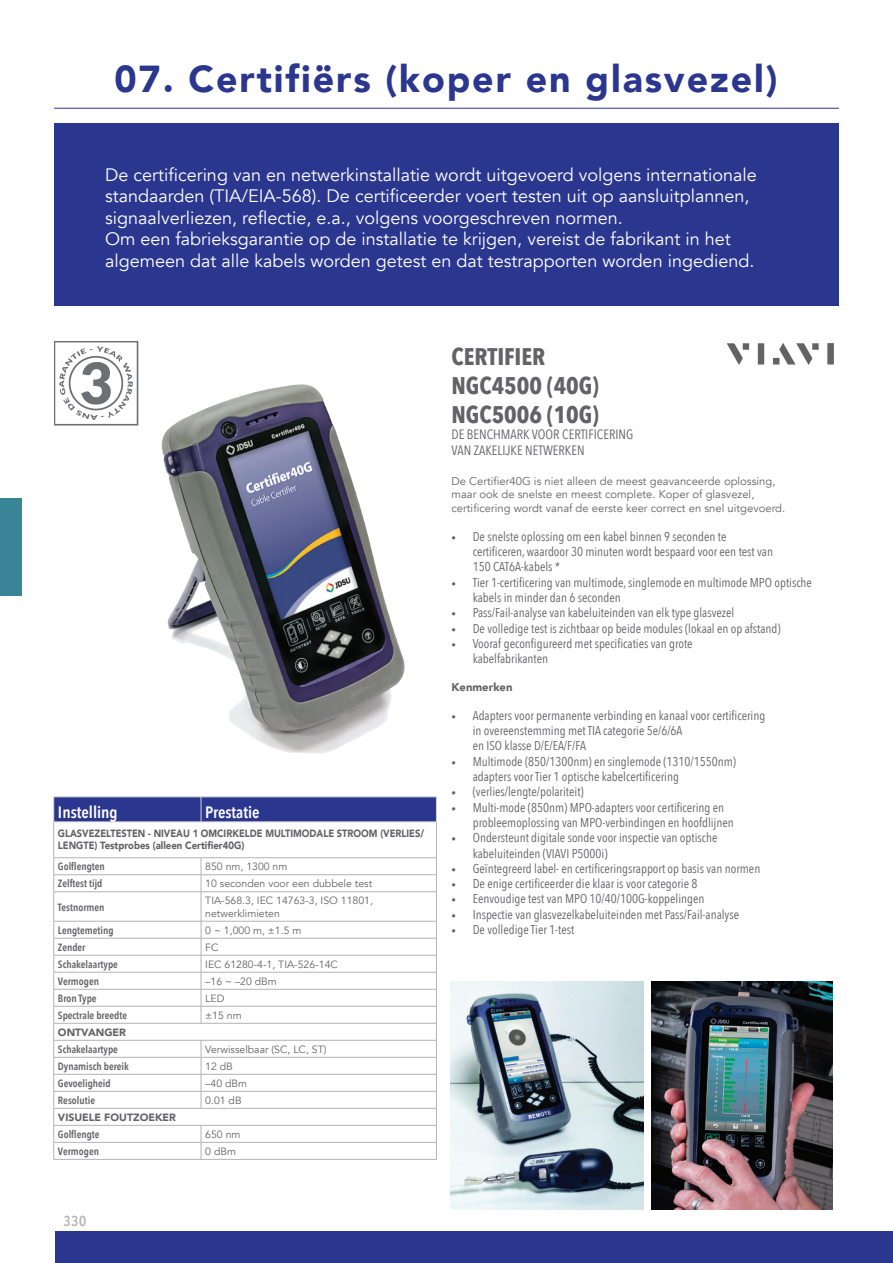
<style>
.page{position:relative;width:893px;height:1263px;background:#fff}
.page>*{position:absolute;margin:0;border:0;box-sizing:border-box;transform-origin:0 0}
.t1{font:900 37.5px "Avenir";letter-spacing:.05em;color:#2b378e}
.t2{font:700 24px/28.8px "Avenir Next Condensed";color:#636366}
.t3{font:18px/21.6px "Avenir";color:#fff}
.t4{font:500 18px "Avenir Next Condensed";color:#b2b3b7}
.t5{font:600 16.5px "Avenir Next Condensed";color:#fff}
.t6{font:13.5px/16.2px "Avenir Next Condensed";color:#636366}
.t7{font:12.75px/15.3px "Avenir Next Condensed";color:#636366}
.t8{font:11.25px/13.5px "Avenir";color:#636366}
.t9{font:900 11.25px "Avenir";color:#636366}
.t10{font:10.5px/12.6px "Avenir";color:#636366}
.t11{font:600 10.5px "Avenir Next Condensed";color:#636366}
.t12{font:900 10.5px/12.6px "Avenir";color:#636366;scale:.88 1}
.t13{font:900 10.5px "Avenir";color:#636366}
.s1{font-weight:500;font-size:9px}
</style>
<div class="page">
<div style="left:54px;top:123px;width:785px;height:183px;background:#2b378e"></div>
<hr style="left:54px;top:108px;width:785px;height:1px;background:#2b378e">
<img style="left:130px;top:378px;width:275px;height:375px">
<hr style="left:53px;top:822px;width:1px;height:35px;background:#b2b3b7">
<hr style="left:436px;top:822px;width:1px;height:35px;background:#b2b3b7">
<hr style="left:54px;top:857px;width:147px;height:1px;background:#b2b3b7">
<hr style="left:201px;top:857px;width:236px;height:1px;background:#b2b3b7">
<hr style="left:54px;top:874px;width:147px;height:1px;background:#b2b3b7">
<hr style="left:201px;top:874px;width:236px;height:1px;background:#b2b3b7">
<hr style="left:54px;top:891px;width:147px;height:1px;background:#b2b3b7">
<hr style="left:201px;top:891px;width:236px;height:1px;background:#b2b3b7">
<hr style="left:54px;top:921px;width:147px;height:1px;background:#b2b3b7">
<hr style="left:201px;top:921px;width:236px;height:1px;background:#b2b3b7">
<hr style="left:54px;top:938px;width:147px;height:1px;background:#b2b3b7">
<hr style="left:201px;top:938px;width:236px;height:1px;background:#b2b3b7">
<hr style="left:54px;top:955px;width:147px;height:1px;background:#b2b3b7">
<hr style="left:201px;top:955px;width:236px;height:1px;background:#b2b3b7">
<hr style="left:54px;top:972px;width:147px;height:1px;background:#b2b3b7">
<hr style="left:201px;top:972px;width:236px;height:1px;background:#b2b3b7">
<hr style="left:54px;top:989px;width:147px;height:1px;background:#b2b3b7">
<hr style="left:201px;top:989px;width:236px;height:1px;background:#b2b3b7">
<hr style="left:54px;top:1006px;width:147px;height:1px;background:#b2b3b7">
<hr style="left:201px;top:1006px;width:236px;height:1px;background:#b2b3b7">
<svg style="left:201px;top:858px;width:1px;height:165px"></svg>
<hr style="left:54px;top:1023px;width:147px;height:1px;background:#b2b3b7">
<hr style="left:201px;top:1023px;width:236px;height:1px;background:#b2b3b7">
<hr style="left:54px;top:1040px;width:147px;height:1px;background:#b2b3b7">
<hr style="left:201px;top:1040px;width:236px;height:1px;background:#b2b3b7">
<hr style="left:54px;top:1057px;width:147px;height:1px;background:#b2b3b7">
<hr style="left:201px;top:1057px;width:236px;height:1px;background:#b2b3b7">
<hr style="left:54px;top:1074px;width:147px;height:1px;background:#b2b3b7">
<hr style="left:201px;top:1074px;width:236px;height:1px;background:#b2b3b7">
<hr style="left:54px;top:1091px;width:147px;height:1px;background:#b2b3b7">
<hr style="left:201px;top:1091px;width:236px;height:1px;background:#b2b3b7">
<svg style="left:201px;top:1040px;width:1px;height:68px"></svg>
<hr style="left:54px;top:1108px;width:147px;height:1px;background:#b2b3b7">
<hr style="left:201px;top:1108px;width:236px;height:1px;background:#b2b3b7">
<hr style="left:54px;top:1125px;width:147px;height:1px;background:#b2b3b7">
<hr style="left:201px;top:1125px;width:236px;height:1px;background:#b2b3b7">
<hr style="left:54px;top:1142px;width:147px;height:1px;background:#b2b3b7">
<svg style="left:53px;top:858px;width:1px;height:301px"></svg>
<hr style="left:201px;top:1142px;width:236px;height:1px;background:#b2b3b7">
<svg style="left:201px;top:1126px;width:1px;height:33px"></svg>
<svg style="left:436px;top:858px;width:1px;height:301px"></svg>
<hr style="left:54px;top:1159px;width:147px;height:1px;background:#b2b3b7">
<hr style="left:201px;top:1159px;width:236px;height:1px;background:#b2b3b7">
<hr style="left:54px;top:822px;width:147px;height:1px;background:#d6d4ca">
<svg style="left:53px;top:797px;width:384px;height:25px;background:#333e91"></svg>
<hr style="left:201px;top:822px;width:236px;height:1px;background:#d6d4ca">
<img style="left:451px;top:981px;width:193px;height:228px">
<img style="left:651px;top:981px;width:182px;height:228px">
<img style="left:727px;top:343px;width:107px;height:22px">
<div style="left:0;top:498px;width:21px;height:98px;background:#398597"></div>
<div style="left:55px;top:1231px;width:838px;height:32px;background:#2b378e"></div>
<img style="left:54px;top:341px;width:84px;height:84px">
<h1 class="t1" style="left:115px;top:46px;width:664px">07. Certifiërs (koper en glasvezel)</h1>
<p class="t3" style="left:105px;top:164px;width:653px">De certificering van en netwerkinstallatie wordt uitgevoerd volgens internationale standaarden (TIA/EIA-568). De certificeerder voert testen uit op aansluitplannen, signaalverliezen, reflectie, e.a., volgens voorgeschreven normen.<br>Om een fabrieksgarantie op de installatie te krijgen, vereist de fabrikant in het algemeen dat alle kabels worden getest en dat testrapporten worden ingediend.</p>
<p class="t5" style="left:58px;top:797px;width:61px">Instelling</p>
<p class="t5" style="left:205px;top:797px;width:56px">Prestatie</p>
<p class="t12" style="left:58px;top:826px;width:418px">GLASVEZELTESTEN - NIVEAU 1 OMCIRKELDE MULTIMODALE STROOM (VERLIES/<br>LENGTE) Testprobes (alleen Certifier40G)</p>
<p class="t11" style="left:58px;top:858px;width:48px">Golflengten</p>
<p class="t10" style="left:205px;top:861px;width:84px">850 nm, 1300 nm</p>
<p class="t11" style="left:58px;top:875px;width:46px">Zelftest tijd</p>
<p class="t10" style="left:205px;top:878px;width:168px">10 seconden voor een dubbele test</p>
<p class="t11" style="left:58px;top:898px;width:48px">Testnormen</p>
<p class="t10" style="left:205px;top:895px;width:169px">TIA-568.3, IEC 14763-3, ISO 11801, netwerklimieten</p>
<p class="t11" style="left:58px;top:921px;width:57px">Lengtemeting</p>
<p class="t10" style="left:205px;top:924px;width:98px">0 ~ 1,000 m, ±1.5 m</p>
<p class="t11" style="left:58px;top:938px;width:29px">Zender</p>
<p class="t10" style="left:205px;top:941px;width:15px">FC</p>
<p class="t11" style="left:58px;top:955px;width:61px">Schakelaartype</p>
<p class="t10" style="left:205px;top:958px;width:134px">IEC 61280-4-1, TIA-526-14C</p>
<p class="t11" style="left:58px;top:972px;width:43px">Vermogen</p>
<p class="t10" style="left:205px;top:975px;width:73px">–16 ~ –20 dBm</p>
<p class="t11" style="left:58px;top:989px;width:40px">Bron Type</p>
<p class="t10" style="left:205px;top:992px;width:21px">LED</p>
<p class="t11" style="left:58px;top:1006px;width:71px">Spectrale breedte</p>
<p class="t10" style="left:205px;top:1009px;width:38px">±15 nm</p>
<p class="t13" style="left:58px;top:1023px;width:70px">ONTVANGER</p>
<p class="t11" style="left:58px;top:1040px;width:61px">Schakelaartype</p>
<p class="t10" style="left:205px;top:1043px;width:123px">Verwisselbaar (SC, LC, ST)</p>
<p class="t11" style="left:58px;top:1057px;width:72px">Dynamisch bereik</p>
<p class="t10" style="left:205px;top:1060px;width:29px">12 dB</p>
<p class="t11" style="left:58px;top:1074px;width:54px">Gevoeligheid</p>
<p class="t10" style="left:205px;top:1077px;width:43px">–40 dBm</p>
<p class="t11" style="left:58px;top:1091px;width:39px">Resolutie</p>
<p class="t10" style="left:205px;top:1094px;width:38px">0.01 dB</p>
<p class="t13" style="left:58px;top:1108px;width:120px">VISUELE FOUTZOEKER</p>
<p class="t11" style="left:58px;top:1125px;width:43px">Golflengte</p>
<p class="t10" style="left:205px;top:1128px;width:37px">650 nm</p>
<p class="t11" style="left:58px;top:1142px;width:43px">Vermogen</p>
<p class="t10" style="left:205px;top:1145px;width:32px">0 dBm</p>
<h3 class="t4" style="left:63px;top:1209px;width:25px">330</h3>
<h2 class="t2" style="left:451px;top:342px;width:149px">CERTIFIER<br>NGC4500 (40G)<br>NGC5006 (10G)</h2>
<p class="t6" style="left:451px;top:425px;width:183px">DE BENCHMARK VOOR CERTIFICERING<br>VAN ZAKELIJKE NETWERKEN</p>
<p class="t8" style="left:451px;top:474px;width:335px">De Certifier40G is niet alleen de meest geavanceerde oplossing, maar ook de snelste en meest complete. Koper of glasvezel, certificering wordt vanaf de eerste keer correct en snel uitgevoerd.</p>
<p class="t7" style="left:473px;top:528px;width:302px;text-indent:-21px"><span class="s1">•</span> De snelste oplossing om een kabel binnen 9 seconden te certificeren, waardoor 30 minuten wordt bespaard voor een test van<br>150 CAT6A-kabels *</p>
<p class="t7" style="left:473px;top:574px;width:341px;text-indent:-21px"><span class="s1">•</span> Tier 1-certificering van multimode, singlemode en multimode MPO optische kabels in minder dan 6 seconden</p>
<p class="t7" style="left:451px;top:604px;width:284px"><span class="s1">•</span> Pass/Fail-analyse van kabeluiteinden van elk type glasvezel</p>
<p class="t7" style="left:451px;top:620px;width:331px"><span class="s1">•</span> De volledige test is zichtbaar op beide modules (lokaal en op afstand)</p>
<p class="t7" style="left:473px;top:635px;width:221px;text-indent:-21px"><span class="s1">•</span> Vooraf geconfigureerd met specificaties van grote kabelfabrikanten</p>
<p class="t9" style="left:451px;top:677px;width:63px">Kenmerken</p>
<p class="t7" style="left:473px;top:707px;width:294px;text-indent:-21px"><span class="s1">•</span> Adapters voor permanente verbinding en kanaal voor certificering in overeenstemming met TIA categorie 5e/6/6A<br>en ISO klasse D/E/EA/F/FA</p>
<p class="t7" style="left:473px;top:753px;width:265px;text-indent:-21px"><span class="s1">•</span> Multimode (850/1300nm) en singlemode (1310/1550nm) adapters voor Tier 1 optische kabelcertificering</p>
<p class="t7" style="left:451px;top:784px;width:134px"><span class="s1">•</span> (verlies/lengte/polariteit)</p>
<p class="t7" style="left:473px;top:799px;width:263px;text-indent:-21px"><span class="s1">•</span> Multi-mode (850nm) MPO-adapters voor certificering en probleemoplossing van MPO-verbindingen en hoofdlijnen</p>
<p class="t7" style="left:473px;top:829px;width:246px;text-indent:-21px"><span class="s1">•</span> Ondersteunt digitale sonde voor inspectie van optische kabeluiteinden (VIAVI P5000i)</p>
<p class="t7" style="left:451px;top:860px;width:310px"><span class="s1">•</span> Geïntegreerd label- en certificeringsrapport op basis van normen</p>
<p class="t7" style="left:451px;top:875px;width:247px"><span class="s1">•</span> De enige certificeerder die klaar is voor categorie 8</p>
<p class="t7" style="left:451px;top:891px;width:255px"><span class="s1">•</span> Eenvoudige test van MPO 10/40/100G-koppelingen</p>
<p class="t7" style="left:451px;top:906px;width:289px"><span class="s1">•</span> Inspectie van glasvezelkabeluiteinden met Pass/Fail-analyse</p>
<p class="t7" style="left:451px;top:921px;width:124px"><span class="s1">•</span> De volledige Tier 1-test</p>
</div>
